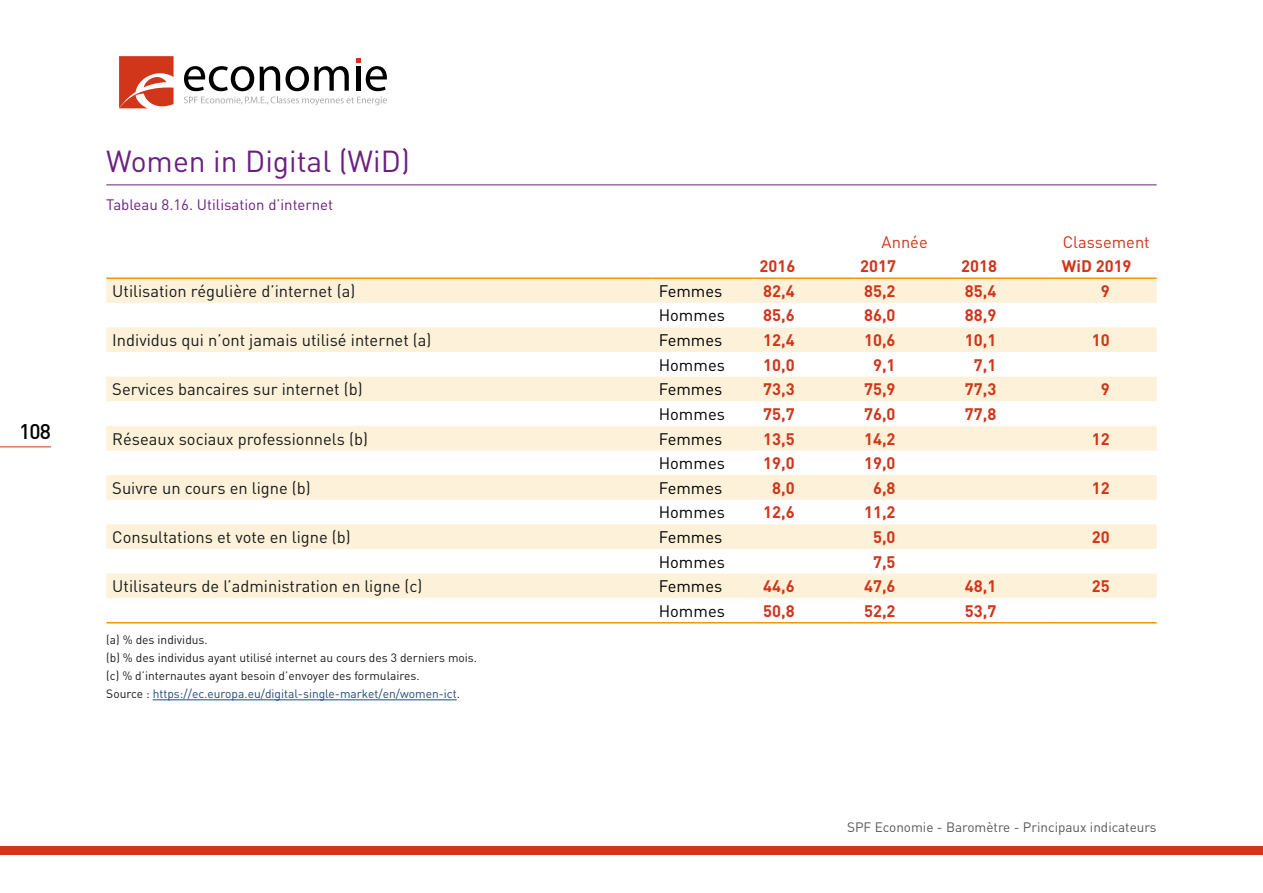
<style>
.page{position:relative;width:1263px;height:893px;background:#fff}
.page>*{position:absolute;margin:0;border:0;box-sizing:border-box;transform-origin:0 0}
.T1{font:30px "DIN Pro";color:#6b2080}
.t1{font:500 21px "DIN Pro";color:#000}
.t2{font:16.5px "DIN Pro";color:#1a1a1a}
.t3{font:700 16.5px "DIN Pro";color:#d1351a}
.t4{font:16.5px "DIN Pro";color:#000}
.t5{font:16.5px "DIN Pro";color:#d1351a}
.Titre_graphique{font:15px "DIN Pro";color:#6b2080}
.t6{font:13.5px "DIN Pro";color:#58585a}
.bron{font:12px "DIN Pro";color:#1a1a1a}
.bron-2{font:12px "DIN Pro";color:#1f497d}
.s1{color:#1a1a1a}
</style>
<div class="page">
<hr style="left:0;top:446px;width:51px;height:1px;background:#d1351a">
<svg style="left:119px;top:56px;width:55px;height:53px"></svg>
<svg style="left:184px;top:58px;width:203px;height:47px"></svg>
<div style="left:0;top:846px;width:1263px;height:9px;background:#d1351a"></div>
<hr style="left:106px;top:184px;width:1051px;height:1px;background:#6b2080">
<hr style="left:153px;top:699px;width:304px;height:1px;background:#1f497d">
<svg style="left:106px;top:279px;width:1051px;height:319px;fill:#fdf2d9"></svg>
<hr style="left:106px;top:277px;width:547px;height:2px;background:#f39800">
<hr style="left:653px;top:277px;width:100px;height:2px;background:#f39800">
<hr style="left:753px;top:277px;width:101px;height:2px;background:#f39800">
<hr style="left:854px;top:277px;width:101px;height:2px;background:#f39800">
<hr style="left:955px;top:277px;width:101px;height:2px;background:#f39800">
<hr style="left:1056px;top:277px;width:101px;height:2px;background:#f39800">
<hr style="left:106px;top:622px;width:547px;height:1px;background:#f39800">
<hr style="left:653px;top:622px;width:100px;height:1px;background:#f39800">
<hr style="left:753px;top:622px;width:101px;height:1px;background:#f39800">
<hr style="left:854px;top:622px;width:101px;height:1px;background:#f39800">
<hr style="left:955px;top:622px;width:101px;height:1px;background:#f39800">
<hr style="left:1056px;top:622px;width:101px;height:1px;background:#f39800">
<p class="t1" style="left:19px;top:417px;width:33px">108</p>
<p class="T1" style="left:106px;top:141px;width:305px">Women in Digital (WiD)</p>
<p class="Titre_graphique" style="left:106px;top:195px;width:228px">Tableau 8.16. Utilisation d’internet</p>
<p class="t5" style="left:882px;top:230px;width:48px">Année</p>
<p class="t5" style="left:1063px;top:230px;width:88px">Classement</p>
<p class="t3" style="left:759px;top:255px;width:37px">2016</p>
<p class="t3" style="left:860px;top:255px;width:37px">2017</p>
<p class="t3" style="left:961px;top:255px;width:37px">2018</p>
<p class="t3" style="left:1062px;top:255px;width:71px">WiD 2019</p>
<p class="t2" style="left:112px;top:280px;width:244px">Utilisation régulière d’internet (a)</p>
<p class="t4" style="left:659px;top:280px;width:65px">Femmes</p>
<p class="t3" style="left:763px;top:280px;width:33px">82,4</p>
<p class="t3" style="left:864px;top:280px;width:33px">85,2</p>
<p class="t3" style="left:965px;top:280px;width:33px">85,4</p>
<p class="t3" style="left:1101px;top:280px;width:10px">9</p>
<p class="t4" style="left:659px;top:304px;width:68px">Hommes</p>
<p class="t3" style="left:763px;top:304px;width:33px">85,6</p>
<p class="t3" style="left:864px;top:304px;width:33px">86,0</p>
<p class="t3" style="left:965px;top:304px;width:33px">88,9</p>
<p class="t2" style="left:112px;top:329px;width:321px">Individus qui n’ont jamais utilisé internet (a)</p>
<p class="t4" style="left:659px;top:329px;width:65px">Femmes</p>
<p class="t3" style="left:763px;top:329px;width:33px">12,4</p>
<p class="t3" style="left:864px;top:329px;width:33px">10,6</p>
<p class="t3" style="left:965px;top:329px;width:33px">10,1</p>
<p class="t3" style="left:1092px;top:329px;width:19px">10</p>
<p class="t4" style="left:659px;top:353px;width:68px">Hommes</p>
<p class="t3" style="left:763px;top:353px;width:33px">10,0</p>
<p class="t3" style="left:873px;top:353px;width:24px">9,1</p>
<p class="t3" style="left:974px;top:353px;width:24px">7,1</p>
<p class="t2" style="left:112px;top:378px;width:252px">Services bancaires sur internet (b)</p>
<p class="t4" style="left:659px;top:378px;width:65px">Femmes</p>
<p class="t3" style="left:763px;top:378px;width:33px">73,3</p>
<p class="t3" style="left:864px;top:378px;width:33px">75,9</p>
<p class="t3" style="left:965px;top:378px;width:33px">77,3</p>
<p class="t3" style="left:1101px;top:378px;width:10px">9</p>
<p class="t4" style="left:659px;top:403px;width:68px">Hommes</p>
<p class="t3" style="left:763px;top:403px;width:33px">75,7</p>
<p class="t3" style="left:864px;top:403px;width:33px">76,0</p>
<p class="t3" style="left:965px;top:403px;width:33px">77,8</p>
<p class="t2" style="left:112px;top:427px;width:257px">Réseaux sociaux professionnels (b)</p>
<p class="t4" style="left:659px;top:427px;width:65px">Femmes</p>
<p class="t3" style="left:763px;top:427px;width:33px">13,5</p>
<p class="t3" style="left:864px;top:427px;width:33px">14,2</p>
<p class="t3" style="left:1092px;top:427px;width:19px">12</p>
<p class="t4" style="left:659px;top:452px;width:68px">Hommes</p>
<p class="t3" style="left:763px;top:452px;width:33px">19,0</p>
<p class="t3" style="left:864px;top:452px;width:33px">19,0</p>
<p class="t2" style="left:112px;top:476px;width:200px">Suivre un cours en ligne (b)</p>
<p class="t4" style="left:659px;top:476px;width:65px">Femmes</p>
<p class="t3" style="left:772px;top:476px;width:24px">8,0</p>
<p class="t3" style="left:873px;top:476px;width:24px">6,8</p>
<p class="t3" style="left:1092px;top:476px;width:19px">12</p>
<p class="t4" style="left:659px;top:501px;width:68px">Hommes</p>
<p class="t3" style="left:763px;top:501px;width:33px">12,6</p>
<p class="t3" style="left:864px;top:501px;width:33px">11,2</p>
<p class="t2" style="left:112px;top:526px;width:240px">Consultations et vote en ligne (b)</p>
<p class="t4" style="left:659px;top:526px;width:65px">Femmes</p>
<p class="t3" style="left:873px;top:526px;width:24px">5,0</p>
<p class="t3" style="left:1092px;top:526px;width:19px">20</p>
<p class="t4" style="left:659px;top:550px;width:68px">Hommes</p>
<p class="t3" style="left:873px;top:550px;width:24px">7,5</p>
<p class="t2" style="left:112px;top:575px;width:312px">Utilisateurs de l’administration en ligne (c)</p>
<p class="t4" style="left:659px;top:575px;width:65px">Femmes</p>
<p class="t3" style="left:763px;top:575px;width:33px">44,6</p>
<p class="t3" style="left:864px;top:575px;width:33px">47,6</p>
<p class="t3" style="left:965px;top:575px;width:33px">48,1</p>
<p class="t3" style="left:1092px;top:575px;width:19px">25</p>
<p class="t4" style="left:659px;top:600px;width:68px">Hommes</p>
<p class="t3" style="left:763px;top:600px;width:33px">50,8</p>
<p class="t3" style="left:864px;top:600px;width:33px">52,2</p>
<p class="t3" style="left:965px;top:600px;width:33px">53,7</p>
<p class="bron" style="left:106px;top:632px;width:103px">(a) % des individus.</p>
<p class="bron" style="left:106px;top:650px;width:372px">(b) % des individus ayant utilisé internet au cours des 3 derniers mois.</p>
<p class="bron" style="left:106px;top:668px;width:315px">(c) % d’internautes ayant besoin d’envoyer des formulaires.</p>
<p class="bron-2" style="left:106px;top:686px;width:355px"><span class="s1">Source :</span> https://ec.europa.eu/digital-single-market/en/women-ict<span class="s1">.</span></p>
<p class="t6" style="left:847px;top:817px;width:311px">SPF Economie - Baromètre - Principaux indicateurs</p>
</div>
